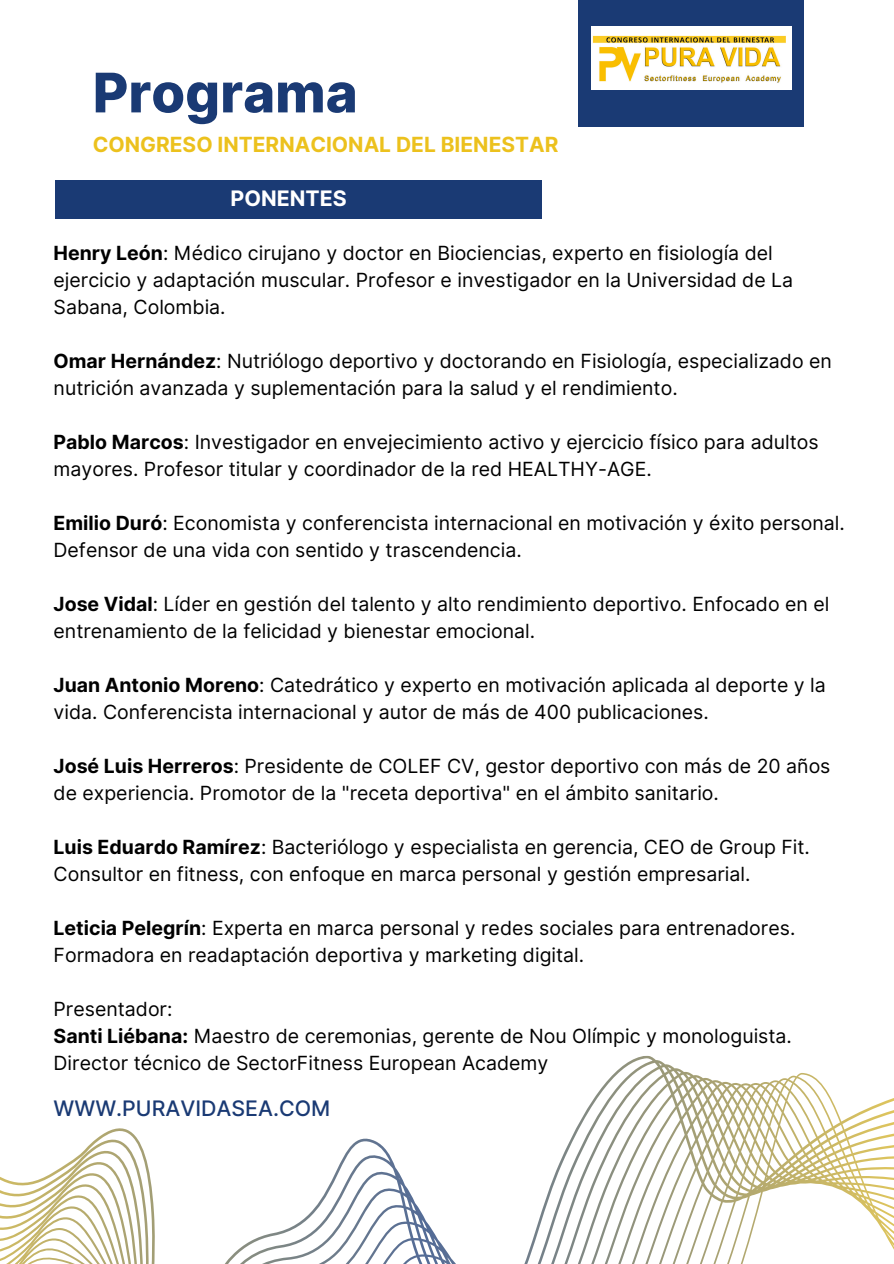
<style>
.page{position:relative;width:894px;height:1264px;background:#fff}
.page>*{position:absolute;margin:0;border:0;box-sizing:border-box;transform-origin:0 0}
.t1{font:800 54.6px "Inter";color:#1a3a74}
.t2{font:500 21.3px "Inter";color:#1a3a74}
.t3{font:700 21.3px "Inter";color:#fff}
.t4{font:700 20.85px "Inter";color:#ecc11d}
.t5{font:19.5px/27px "Inter";color:#000}
.s1{font-weight:700}
</style>
<div class="page">
<div style="left:578px;top:0;width:226px;height:126px;background:#1a3a74"></div>
<div style="left:55px;top:181px;width:486px;height:38px;background:#1a3a74"></div>
<svg style="left:0;top:1055px;width:893px;height:208px"></svg>
<img style="left:591px;top:27px;width:200px;height:63px">
<h2 class="t1" style="left:93px;top:59px;width:266px">Programa</h2>
<p class="t4" style="left:93px;top:131px;width:467px">CONGRESO INTERNACIONAL DEL BIENESTAR</p>
<h2 class="t3" style="left:230px;top:186px;width:118px">PONENTES</h2>
<p class="t5" style="left:54px;top:239px;width:741px"><span class="s1">Henry León</span>: Médico cirujano y doctor en Biociencias, experto en fisiología del ejercicio y adaptación muscular. Profesor e investigador en la Universidad de La<br>Sabana, Colombia.</p>
<p class="t5" style="left:54px;top:347px;width:779px"><span class="s1">Omar Hernández</span>: Nutriólogo deportivo y doctorando en Fisiología, especializado en nutrición avanzada y suplementación para la salud y el rendimiento.</p>
<p class="t5" style="left:54px;top:428px;width:766px"><span class="s1">Pablo Marcos</span>: Investigador en envejecimiento activo y ejercicio físico para adultos mayores. Profesor titular y coordinador de la red HEALTHY-AGE.</p>
<p class="t5" style="left:54px;top:509px;width:792px"><span class="s1">Emilio Duró</span>: Economista y conferencista internacional en motivación y éxito personal.<br>Defensor de una vida con sentido y trascendencia.</p>
<p class="t5" style="left:54px;top:590px;width:777px"><span class="s1">Jose Vidal</span>: Líder en gestión del talento y alto rendimiento deportivo. Enfocado en el entrenamiento de la felicidad y bienestar emocional.</p>
<p class="t5" style="left:54px;top:671px;width:773px"><span class="s1">Juan Antonio Moreno</span>: Catedrático y experto en motivación aplicada al deporte y la vida. Conferencista internacional y autor de más de 400 publicaciones.</p>
<p class="t5" style="left:54px;top:752px;width:778px"><span class="s1">José Luis Herreros</span>: Presidente de COLEF CV, gestor deportivo con más de 20 años de experiencia. Promotor de la "receta deportiva" en el ámbito sanitario.</p>
<p class="t5" style="left:54px;top:833px;width:757px"><span class="s1">Luis Eduardo Ramírez</span>: Bacteriólogo y especialista en gerencia, CEO de Group Fit.<br>Consultor en fitness, con enfoque en marca personal y gestión empresarial.</p>
<p class="t5" style="left:54px;top:914px;width:743px"><span class="s1">Leticia Pelegrín</span>: Experta en marca personal y redes sociales para entrenadores.<br>Formadora en readaptación deportiva y marketing digital.</p>
<p class="t5" style="left:54px;top:995px;width:120px">Presentador:</p>
<p class="t5" style="left:54px;top:1022px;width:739px"><span class="s1">Santi Liébana:</span> Maestro de ceremonias, gerente de Nou Olímpic y monologuista.<br>Director técnico de SectorFitness European Academy</p>
<h1 class="t2" style="left:54px;top:1095px;width:278px">WWW.PURAVIDASEA.COM</h1>
</div>
